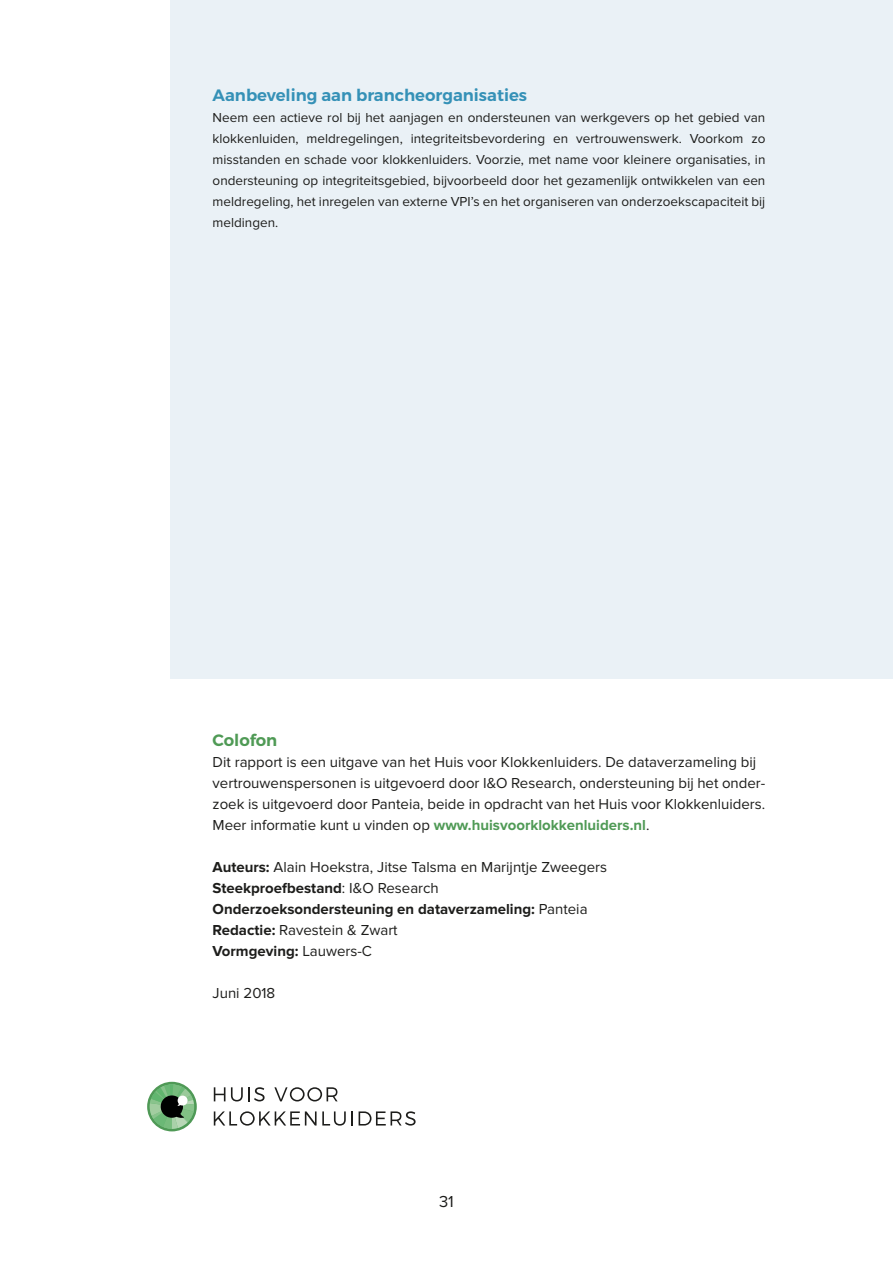
<style>
.page{position:relative;width:893px;height:1263px;background:#fff}
.page>*{position:absolute;margin:0;border:0;box-sizing:border-box;transform-origin:0 0}
.t1{font:600 16.5px "Montserrat";color:#3591b7}
.t2{font:600 16.5px "Montserrat";letter-spacing:-.005em;color:#4f9a55}
.t3{font:16.5px "Proxima Nova";color:#1d1d1b}
.t4{font:15px/21px "Proxima Nova";color:#1d1d1b}
.t5{font:13.5px/21px "Proxima Nova";color:#1d1d1b;text-align:justify}
.s1{font-weight:700;color:#4f9a55}
.s2{font-weight:700}
</style>
<div class="page">
<div style="left:170px;top:0;width:723px;height:678px;background:#eaf1f6"></div>
<svg style="left:214px;top:1087px;width:11px;height:14px"></svg>
<svg style="left:231px;top:1087px;width:34px;height:14px"></svg>
<svg style="left:274px;top:1087px;width:64px;height:14px"></svg>
<svg style="left:214px;top:1111px;width:139px;height:14px"></svg>
<svg style="left:359px;top:1111px;width:57px;height:14px"></svg>
<svg style="left:147px;top:1082px;width:50px;height:49px"></svg>
<p class="t1" style="left:213px;top:85px;width:316px">Aanbeveling aan brancheorganisaties</p>
<p class="t5" style="left:213px;top:107px;width:554px">Neem een actieve rol bij het aanjagen en ondersteunen van werkgevers op het gebied van klokkenluiden, meldregelingen, integriteitsbevordering en vertrouwenswerk. Voorkom zo misstanden en schade voor klokkenluiders. Voorzie, met name voor kleinere organisaties, in ondersteuning op integriteitsgebied, bijvoorbeeld door het gezamenlijk ontwikkelen van een meldregeling, het inregelen van externe VPI’s en het organiseren van onderzoekscapaciteit bij meldingen.</p>
<p class="t2" style="left:213px;top:730px;width:66px">Colofon</p>
<p class="t4" style="left:213px;top:752px;width:554px">Dit rapport is een uitgave van het Huis voor Klokkenluiders. De dataverzameling bij vertrouwenspersonen is uitgevoerd door I&amp;O Research, ondersteuning bij het onder&shy;zoek is uitgevoerd door Panteia, beide in opdracht van het Huis voor Klokkenluiders.<br>Meer informatie kunt u vinden op <span class="s1">www.huisvoorklokkenluiders.nl</span>.</p>
<p class="t4" style="left:213px;top:857px;width:396px"><span class="s2">Auteurs:</span> Alain Hoekstra, Jitse Talsma en Marijntje Zweegers <span class="s2">Steekproefbestand</span>: I&amp;O Research <span class="s2">Onderzoeksondersteuning en dataverzameling:</span> Panteia <span class="s2">Redactie:</span> Ravestein &amp; Zwart<br><span class="s2">Vormgeving:</span> Lauwers-C</p>
<p class="t4" style="left:213px;top:983px;width:64px">Juni 2018</p>
<p class="t3" style="left:439px;top:1192px;width:16px">31</p>
</div>
